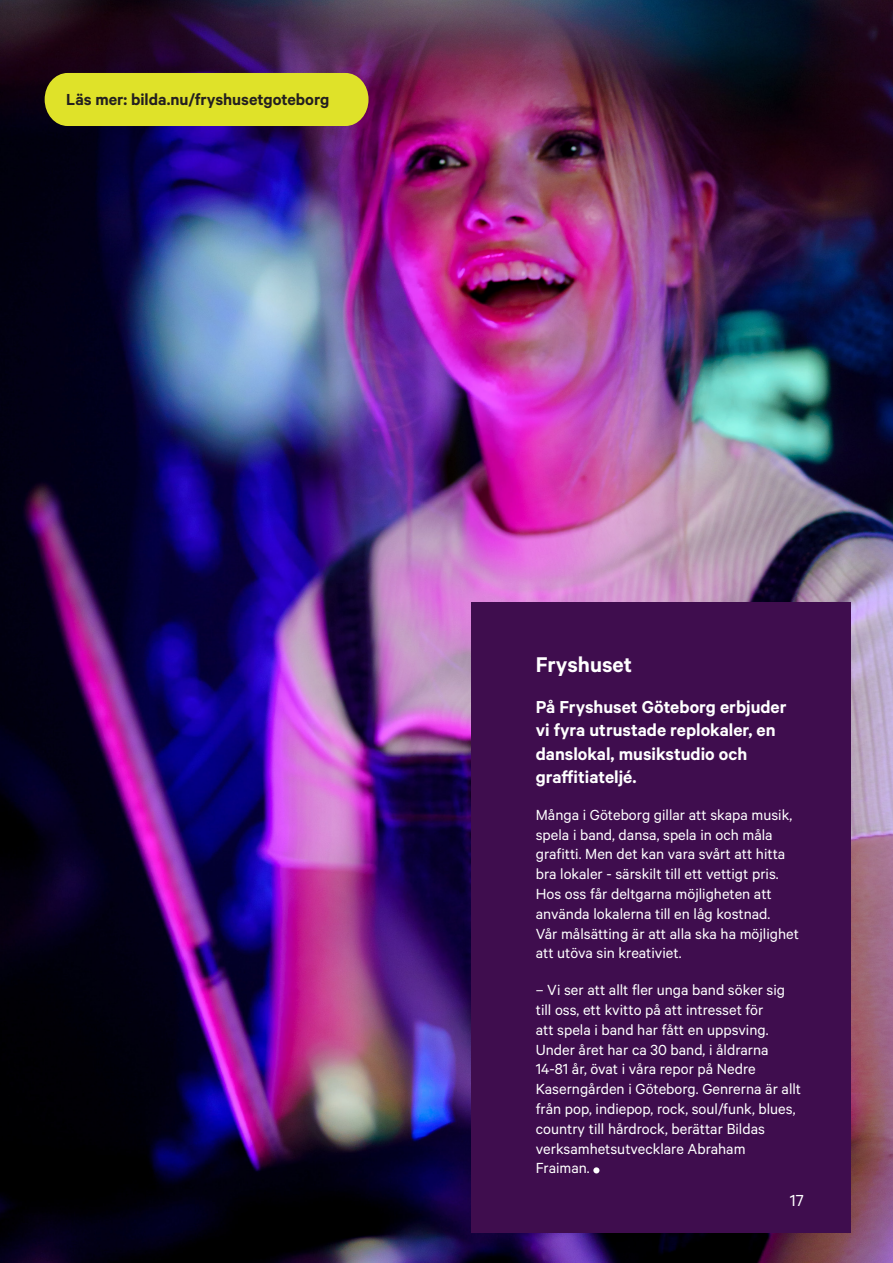
<style>
.page{position:relative;width:893px;height:1263px;background:#fff}
.page>*{position:absolute;margin:0;border:0;box-sizing:border-box;transform-origin:0 0}
.Case_S_M_Rubrik{font:600 24px "Calibre";color:#fff}
.Case_S_M_Rubrik-2{font:600 19.5px/23.4px "Calibre";color:#fff}
.Rubrik_S{font:600 18px "Calibre";color:#231f20}
.t1{font:18px "Calibre";color:#fff}
.Case_S_M_Rubrik-3{font:16.5px/19.8px "Calibre";color:#fff}
</style>
<div class="page">
<img style="left:0;top:0;width:893px;height:1263px">
<div style="left:471px;top:602px;width:379px;height:630px;background:#3f0d4e"></div>
<svg style="left:593px;top:1167px;width:6px;height:6px"></svg>
<div style="left:45px;top:73px;width:324px;height:53px;background:#dfe229"></div>
<div style="left:59px;top:89px;width:271px;height:25px;background:#dfe229"></div>
<p class="Rubrik_S" style="left:66px;top:88px;width:265px">Läs mer: bilda.nu/fryshusetgoteborg</p>
<p class="Case_S_M_Rubrik" style="left:536px;top:651px;width:98px">Fryshuset</p>
<p class="Case_S_M_Rubrik-2" style="left:536px;top:694px;width:252px">På Fryshuset Göteborg erbjuder vi fyra utrustade replokaler, en danslokal, musikstudio och graffitiateljé.</p>
<p class="Case_S_M_Rubrik-3" style="left:536px;top:804px;width:265px">Många i Göteborg gillar att skapa musik, spela i band, dansa, spela in och måla grafitti. Men det kan vara svårt att hitta bra lokaler - särskilt till ett vettigt pris.<br>Hos oss får deltgarna möjligheten att använda lokalerna till en låg kostnad.<br>Vår målsätting är att alla ska ha möjlighet att utöva sin kreativiet.</p>
<p class="Case_S_M_Rubrik-3" style="left:536px;top:980px;width:267px">– Vi ser att allt fler unga band söker sig till oss, ett kvitto på att intresset för<br>att spela i band har fått en uppsving.<br>Under året har ca 30 band, i åldrarna 14-81 år, övat i våra repor på Nedre Kaserngården i Göteborg. Genrerna är allt från pop, indiepop, rock, soul/funk, blues, country till hårdrock, berättar Bildas verksamhetsutvecklare Abraham Fraiman.</p>
<p class="t1" style="left:790px;top:1190px;width:15px">17</p>
</div>
